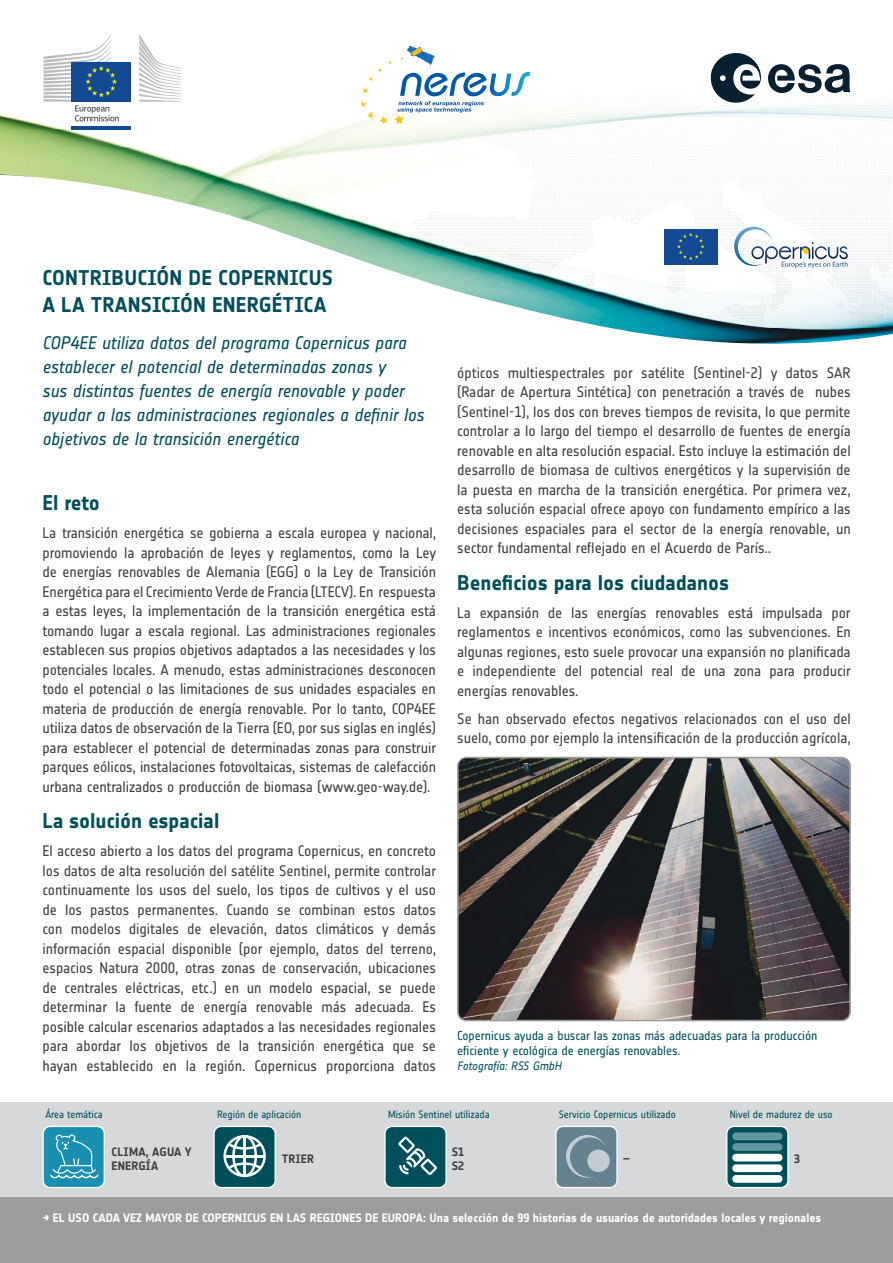
<style>
.page{position:relative;width:893px;height:1263px;background:#fff}
.page>*{position:absolute;margin:0;border:0;box-sizing:border-box;transform-origin:0 0}
.t1{font:700 21px/27px "Notes Esa";color:#004f5c}
.t2{font:italic 18px/24px "Notes Esa";letter-spacing:-.005em;color:#004f5c}
.t3{font:15px/19.5px "Notes Esa";letter-spacing:-.005em;color:#414143;text-align:justify}
.t4{font:12.75px/15.3px "Notes Esa";letter-spacing:-.005em;color:#004f5c}
.t5{font:700 12px "Notes Esa";letter-spacing:-.005em;color:#fff}
.t6{font:700 12px/14.4px "Notes Esa";letter-spacing:.01em;color:#414143}
.t7{font:italic 12px "Notes Esa";letter-spacing:-.01em;color:#004f5c}
.t8{font:10.5px "Notes Esa";letter-spacing:-.005em;color:#004f5c}
</style>
<div class="page">
<svg style="left:0;top:95px;width:893px;height:80px"></svg>
<img style="left:6px;top:175px;width:887px;height:169px">
<svg style="left:768px;top:64px;width:82px;height:30px"></svg>
<svg style="left:708px;top:53px;width:53px;height:51px"></svg>
<div style="left:0;top:1102px;width:893px;height:96px;background:#d7d8d9"></div>
<div style="left:385px;top:1126px;width:61px;height:61px;background:#004f5c;border-radius:7px"></div>
<svg style="left:398px;top:1136px;width:39px;height:39px"></svg>
<div style="left:384px;top:1126px;width:63px;height:62px;border:1px solid #fff;border-radius:7px"></div>
<div style="left:556px;top:1126px;width:61px;height:61px;background:#64838f;border-radius:7px"></div>
<svg style="left:566px;top:1135px;width:40px;height:43px"></svg>
<div style="left:587px;top:1149px;width:23px;height:23px;background:#c1cdd1;border-radius:50%"></div>
<div style="left:555px;top:1126px;width:63px;height:62px;border:1px solid #fff;border-radius:7px"></div>
<div style="left:214px;top:1126px;width:61px;height:61px;background:#004f5c;border-radius:7px"></div>
<svg style="left:223px;top:1135px;width:43px;height:42px"></svg>
<div style="left:213px;top:1126px;width:63px;height:62px;border:1px solid #fff;border-radius:7px"></div>
<svg style="left:727px;top:1126px;width:61px;height:61px;background:#0a5662"></svg>
<div style="left:732px;top:1132px;width:50px;height:8px;background:#5f989f;border-radius:4px"></div>
<div style="left:732px;top:1143px;width:50px;height:8px;background:#5f989f;border-radius:4px"></div>
<div style="left:732px;top:1154px;width:50px;height:7px;background:#fff;border-radius:4px"></div>
<div style="left:732px;top:1164px;width:50px;height:8px;background:#fff;border-radius:4px"></div>
<div style="left:732px;top:1175px;width:50px;height:8px;background:#fff;border-radius:4px"></div>
<div style="left:726px;top:1126px;width:63px;height:62px;border:1px solid #fff;border-radius:7px"></div>
<div style="left:0;top:1198px;width:893px;height:65px;background:#9a9c9e"></div>
<div style="left:72px;top:100px;width:59px;height:27px;background:#fff"></div>
<div style="left:72px;top:62px;width:59px;height:40px;background:#124b94"></div>
<hr style="left:72px;top:126px;width:59px;height:3px;background:#124b94">
<svg style="left:139px;top:34px;width:42px;height:68px"></svg>
<svg style="left:44px;top:35px;width:75px;height:86px"></svg>
<svg style="left:360px;top:45px;width:170px;height:80px"></svg>
<svg style="left:734px;top:227px;width:114px;height:41px"></svg>
<div style="left:663px;top:228px;width:56px;height:38px;background:#fff"></div>
<div style="left:664px;top:229px;width:54px;height:36px;background:#124b94"></div>
<svg style="left:677px;top:233px;width:27px;height:27px"></svg>
<img style="left:458px;top:758px;width:392px;height:262px">
<div style="left:457px;top:757px;width:394px;height:264px;border:2px solid #9a9c9e;border-radius:9px"></div>
<div style="left:43px;top:1126px;width:61px;height:61px;background:#1990b2;border-radius:7px"></div>
<svg style="left:50px;top:1134px;width:49px;height:44px"></svg>
<div style="left:43px;top:1126px;width:62px;height:62px;border:1px solid #fff;border-radius:7px"></div>
<h1 class="t1" style="left:42px;top:266px;width:292px">CONTRIBUCIÓN DE COPERNICUS<br>A LA TRANSICIÓN ENERGÉTICA</h1>
<p class="t2" style="left:42px;top:332px;width:383px">COP4EE utiliza datos del programa Copernicus para establecer el potencial de determinadas zonas y<br>sus distintas fuentes de energía renovable y poder ayudar a las administraciones regionales a definir los objetivos de la transición energética</p>
<h1 class="t1" style="left:43px;top:491px;width:59px">El reto</h1>
<p class="t3" style="left:43px;top:524px;width:395px">La transición energética se gobierna a escala europea y nacional, promoviendo la aprobación de leyes y reglamentos, como la Ley de energías renovables de Alemania (EGG) o la Ley de Transición Energética para el Crecimiento Verde de Francia (LTECV). En respuesta a estas leyes, la implementación de la transición energética está tomando lugar a escala regional. Las administraciones regionales establecen sus propios objetivos adaptados a las necesidades y los potenciales locales. A menudo, estas administraciones desconocen todo el potencial o las limitaciones de sus unidades espaciales en materia de producción de energía renovable. Por lo tanto, COP4EE utiliza datos de observación de la Tierra (EO, por sus siglas en inglés) para establecer el potencial de determinadas zonas para construir parques eólicos, instalaciones fotovoltaicas, sistemas de calefacción urbana centralizados o producción de biomasa (www.geo-way.de).</p>
<h1 class="t1" style="left:43px;top:809px;width:178px">La solución espacial</h1>
<p class="t3" style="left:43px;top:842px;width:395px">El acceso abierto a los datos del programa Copernicus, en concreto los datos de alta resolución del satélite Sentinel, permite controlar continuamente los usos del suelo, los tipos de cultivos y el uso de los pastos permanentes. Cuando se combinan estos datos con modelos digitales de elevación, datos climáticos y demás información espacial disponible (por ejemplo, datos del terreno, espacios Natura 2000, otras zonas de conservación, ubicaciones de centrales eléctricas, etc.) en un modelo espacial, se puede determinar la fuente de energía renovable más adecuada. Es posible calcular escenarios adaptados a las necesidades regionales para abordar los objetivos de la transición energética que se hayan establecido en la región. Copernicus proporciona datos</p>
<p class="t3" style="left:457px;top:364px;width:395px">ópticos multiespectrales por satélite (Sentinel-2) y datos SAR (Radar de Apertura Sintética) con penetración a través de nubes (Sentinel-1), los dos con breves tiempos de revisita, lo que permite controlar a lo largo del tiempo el desarrollo de fuentes de energía renovable en alta resolución espacial. Esto incluye la estimación del desarrollo de biomasa de cultivos energéticos y la supervisión de la puesta en marcha de la transición energética. Por primera vez, esta solución espacial ofrece apoyo con fundamento empírico a las decisiones espaciales para el sector de la energía renovable, un sector fundamental reflejado en el Acuerdo de París..</p>
<h1 class="t1" style="left:457px;top:571px;width:274px">Beneficios para los ciudadanos</h1>
<p class="t3" style="left:457px;top:604px;width:395px">La expansión de las energías renovables está impulsada por reglamentos e incentivos económicos, como las subvenciones. En algunas regiones, esto suele provocar una expansión no planificada e independiente del potencial real de una zona para producir energías renovables.</p>
<p class="t3" style="left:457px;top:710px;width:395px">Se han observado efectos negativos relacionados con el uso del suelo, como por ejemplo la intensificación de la producción agrícola,</p>
<p class="t4" style="left:457px;top:1029px;width:362px">Copernicus ayuda a buscar las zonas más adecuadas para la producción eficiente y ecológica de energías renovables.</p>
<p class="t7" style="left:457px;top:1061px;width:106px">Fotografía: RSS GmbH</p>
<p class="t8" style="left:45px;top:1110px;width:59px">Área temática</p>
<p class="t8" style="left:217px;top:1110px;width:86px">Región de aplicación</p>
<p class="t8" style="left:388px;top:1110px;width:103px">Misión Sentinel utilizada</p>
<p class="t8" style="left:559px;top:1110px;width:119px">Servicio Copernicus utilizado</p>
<p class="t8" style="left:730px;top:1110px;width:104px">Nivel de madurez de uso</p>
<p class="t6" style="left:112px;top:1145px;width:82px">CLIMA, AGUA Y<br>ENERGÍA</p>
<p class="t6" style="left:282px;top:1152px;width:34px">TRIER</p>
<p class="t6" style="left:452px;top:1145px;width:14px">S1<br>S2</p>
<p class="t6" style="left:623px;top:1152px;width:9px">–</p>
<p class="t6" style="left:794px;top:1152px;width:7px">3</p>
<p class="t5" style="left:43px;top:1213px;width:780px">→ EL USO CADA VEZ MAYOR DE COPERNICUS EN LAS REGIONES DE EUROPA: Una selección de 99 historias de usuarios de autoridades locales y regionales</p>
</div>
